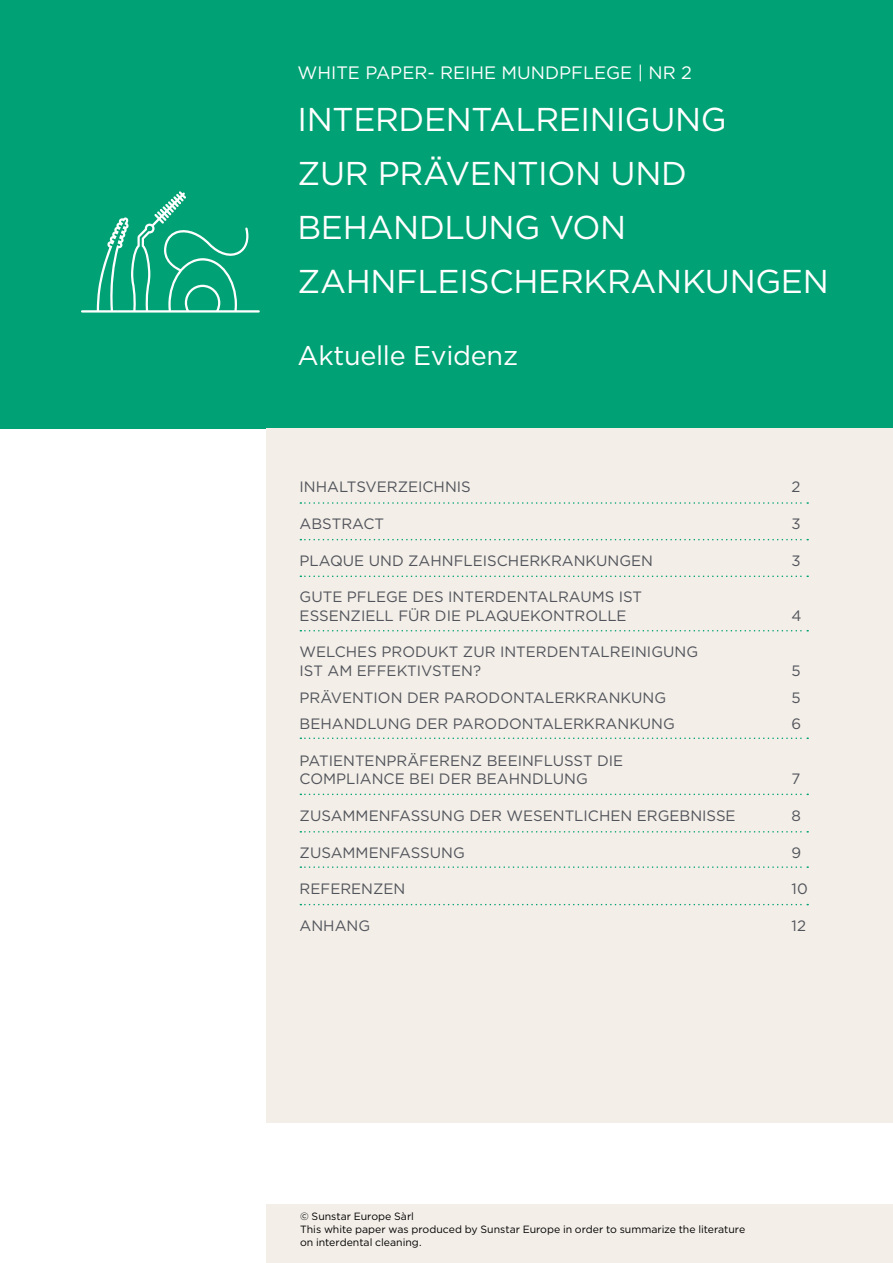
<style>
.page{position:relative;width:893px;height:1263px;background:#fff}
.page>*{position:absolute;margin:0;border:0;box-sizing:border-box;transform-origin:0 0}
.t1{font:33px/54px "Gotham";letter-spacing:-.01em;color:#fff}
.t2{font:27px "Gotham";letter-spacing:-.01em;color:#fff}
.t3{font:18px "Gotham";color:#fff}
.t4{font:15px/18.3px "Gotham";color:#51545b}
.t5{font:10.5px/12.6px "Gotham";color:#000}
</style>
<div class="page">
<div style="left:267px;top:1204px;width:626px;height:59px;background:#f3eee8"></div>
<div style="left:0;top:0;width:893px;height:428px;background:#00a174"></div>
<div style="left:267px;top:428px;width:626px;height:695px;background:#f3eee8"></div>
<svg style="left:300px;top:539px;width:508px;height:1px"></svg>
<svg style="left:300px;top:737px;width:508px;height:2px"></svg>
<svg style="left:300px;top:794px;width:508px;height:1px"></svg>
<svg style="left:300px;top:831px;width:508px;height:1px"></svg>
<svg style="left:300px;top:866px;width:508px;height:2px"></svg>
<svg style="left:300px;top:904px;width:508px;height:1px"></svg>
<svg style="left:300px;top:502px;width:508px;height:2px"></svg>
<svg style="left:300px;top:575px;width:508px;height:2px"></svg>
<svg style="left:300px;top:630px;width:508px;height:1px"></svg>
<svg style="left:81px;top:191px;width:179px;height:122px"></svg>
<p class="t3" style="left:297px;top:61px;width:396px">WHITE PAPER- REIHE MUNDPFLEGE | NR 2</p>
<h1 class="t1" style="left:297px;top:92px;width:533px">INTERDENTALREINIGUNG<br>ZUR PRÄVENTION UND<br>BEHANDLUNG VON<br>ZAHNFLEISCHERKRANKUNGEN</h1>
<h2 class="t2" style="left:297px;top:338px;width:222px">Aktuelle Evidenz</h2>
<p class="t4" style="left:300px;top:477px;width:173px">INHALTSVERZEICHNIS</p>
<p class="t4" style="left:792px;top:477px;width:10px">2</p>
<p class="t4" style="left:300px;top:514px;width:86px">ABSTRACT</p>
<p class="t4" style="left:792px;top:514px;width:11px">3</p>
<p class="t4" style="left:300px;top:551px;width:355px">PLAQUE UND ZAHNFLEISCHERKRANKUNGEN</p>
<p class="t4" style="left:792px;top:551px;width:11px">3</p>
<p class="t4" style="left:300px;top:587px;width:344px">GUTE PFLEGE DES INTERDENTALRAUMS IST<br>ESSENZIELL FÜR DIE PLAQUEKONTROLLE</p>
<p class="t4" style="left:792px;top:606px;width:12px">4</p>
<p class="t4" style="left:300px;top:642px;width:400px">WELCHES PRODUKT ZUR INTERDENTALREINIGUNG<br>IST AM EFFEKTIVSTEN?</p>
<p class="t4" style="left:792px;top:661px;width:11px">5</p>
<p class="t4" style="left:300px;top:688px;width:368px">PRÄVENTION DER PARODONTALERKRANKUNG</p>
<p class="t4" style="left:792px;top:688px;width:11px">5</p>
<p class="t4" style="left:300px;top:715px;width:377px">BEHANDLUNG DER PARODONTALERKRANKUNG</p>
<p class="t4" style="left:792px;top:715px;width:11px">6</p>
<p class="t4" style="left:300px;top:751px;width:325px">PATIENTENPRÄFERENZ BEEINFLUSST DIE<br>COMPLIANCE BEI DER BEAHNDLUNG</p>
<p class="t4" style="left:792px;top:770px;width:10px">7</p>
<p class="t4" style="left:300px;top:806px;width:438px">ZUSAMMENFASSUNG DER WESENTLICHEN ERGEBNISSE</p>
<p class="t4" style="left:792px;top:806px;width:11px">8</p>
<p class="t4" style="left:300px;top:843px;width:167px">ZUSAMMENFASSUNG</p>
<p class="t4" style="left:792px;top:843px;width:11px">9</p>
<p class="t4" style="left:300px;top:880px;width:107px">REFERENZEN</p>
<p class="t4" style="left:792px;top:880px;width:18px">10</p>
<p class="t4" style="left:300px;top:916px;width:72px">ANHANG</p>
<p class="t4" style="left:792px;top:916px;width:16px">12</p>
<p class="t5" style="left:300px;top:1210px;width:447px">© Sunstar Europe Sàrl<br>This white paper was produced by Sunstar Europe in order to summarize the literature on interdental cleaning.</p>
</div>
